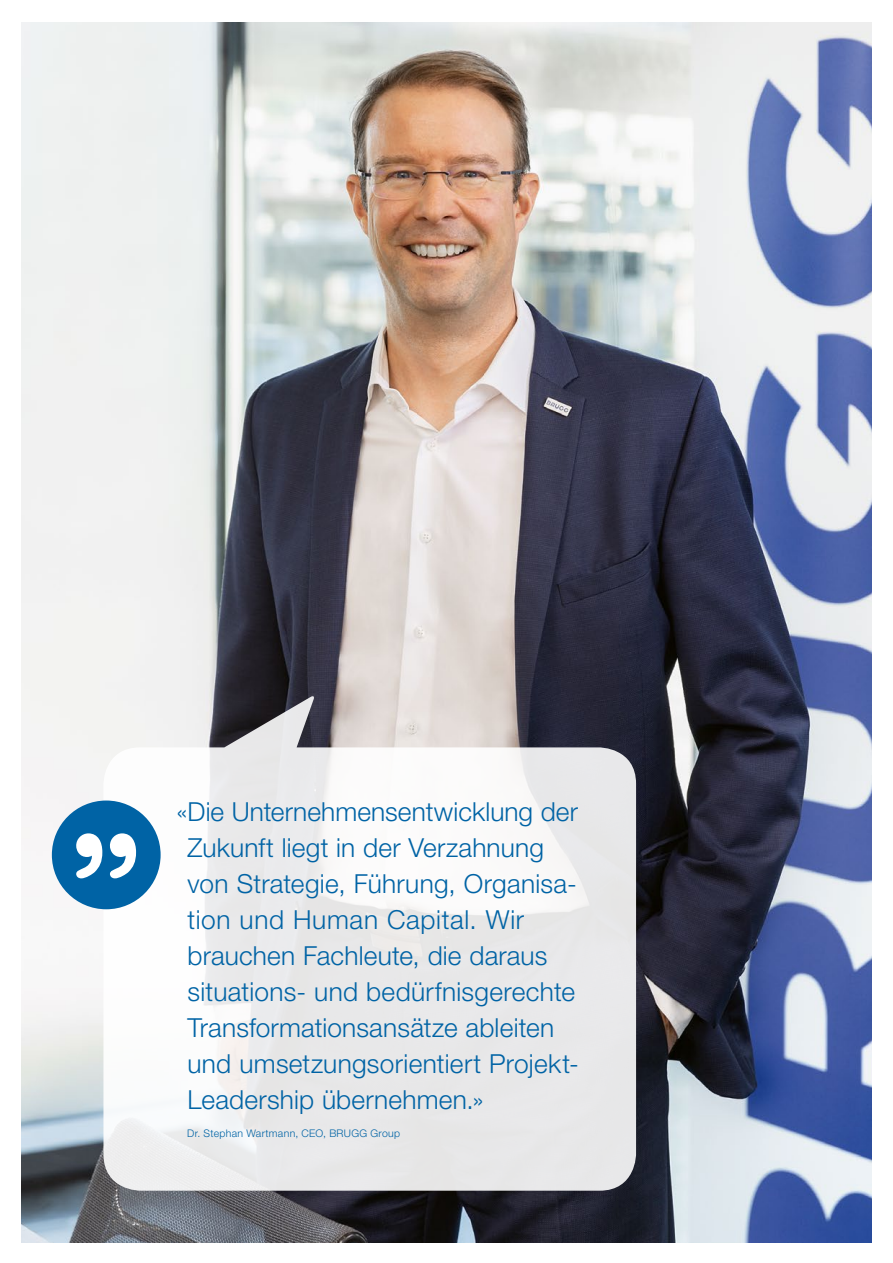
<style>
.page{position:relative;width:893px;height:1263px;background:#fff}
.page>*{position:absolute;margin:0;border:0;box-sizing:border-box;transform-origin:0 0}
.t1{font:700 148.5px "Helvetica Rounded LT Std";color:#fff}
.t2{font:300 26.25px/36px "Helvetica Neue LT Pro";letter-spacing:.01em;color:#0063a5}
.t3{font:300 10.5px "Helvetica Neue LT Pro";letter-spacing:.03em;color:#0063a5}
</style>
<div class="page">
<img style="left:21px;top:22px;width:851px;height:1221px">
<svg style="left:103px;top:695px;width:533px;height:496px;fill:#e9e9ea"></svg>
<div style="left:52px;top:800px;width:109px;height:109px;background:#0063a5;border-radius:50%"></div>
<h1 class="t1" style="left:66px;top:799px;width:81px">”</h1>
<p class="t2" style="left:188px;top:793px;width:393px;text-indent:-11px">«Die Unternehmensentwicklung der<br>Zukunft liegt in der Verzahnung von Strategie, Führung, Organisa&shy;tion und Human Capital. Wir brauchen Fachleute, die daraus situations- und bedürfnisgerechte<br>Transformationsansätze ableiten und umsetzungsorientiert Projekt-<br>Leadership übernehmen.»</p>
<p class="t3" style="left:187px;top:1127px;width:214px">Dr. Stephan Wartmann, CEO, BRUGG Group</p>
</div>
